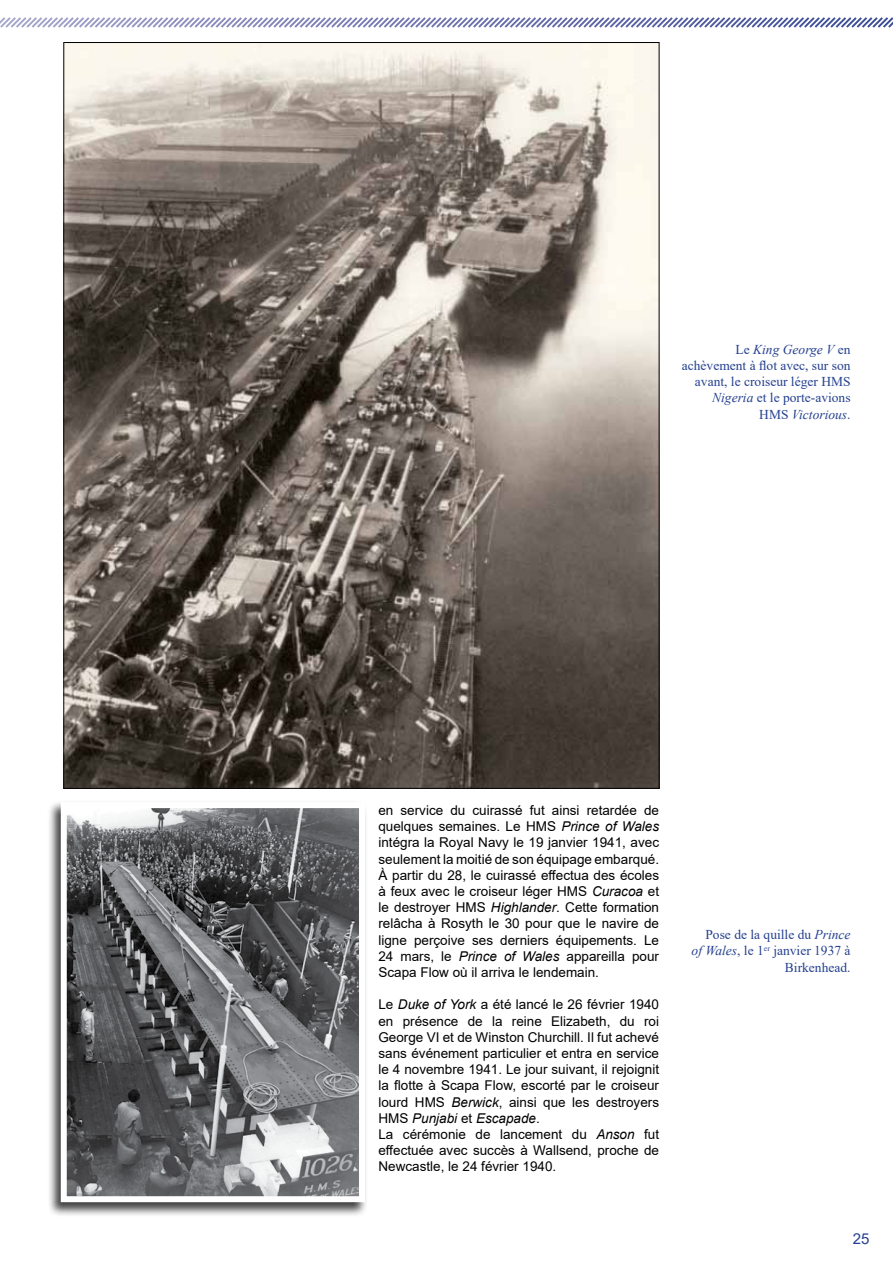
<style>
.page{position:relative;width:893px;height:1263px;background:#fff}
.page>*{position:absolute;margin:0;border:0;box-sizing:border-box;transform-origin:0 0}
.t1{font:15px "Arial";color:#25408f}
.t2{font:13.5px/16.2px "Arial";color:#000;text-align:justify}
.t3{font:13.5px/16.2px "Times New Roman";color:#25408f;text-align:right}
.s1{font-style:italic}
</style>
<div class="page">
<svg style="left:0;top:17px;width:893px;height:11px"></svg>
<img style="left:66px;top:44px;width:591px;height:742px">
<div style="left:47px;top:801px;width:321px;height:416px;background:#000;opacity:.75"></div>
<img style="left:68px;top:809px;width:290px;height:386px">
<div style="left:61px;top:802px;width:304px;height:400px;border:6px solid #fff"></div>
<p class="t3" style="left:682px;top:341px;width:170px">Le <span class="s1">King George V</span> en achèvement à flot avec, sur son avant, le croiseur léger HMS<br><span class="s1">Nigeria</span> et le porte-avions<br>HMS <span class="s1">Victorious</span>.</p>
<p class="t2" style="left:378px;top:802px;width:282px">en service du cuirassé fut ainsi retardée de quelques semaines. Le HMS <span class="s1">Prince of Wales </span>intégra la Royal Navy le 19 janvier 1941, avec seulement la moitié de son équipage embarqué.<br>À partir du 28, le cuirassé effectua des écoles à feux avec le croiseur léger HMS <span class="s1">Curacoa</span> et le destroyer HMS <span class="s1">Highlander</span>. Cette formation relâcha à Rosyth le 30 pour que le navire de ligne perçoive ses derniers équipements. Le 24 mars, le <span class="s1">Prince of Wales</span> appareilla pour Scapa Flow où il arriva le lendemain.</p>
<p class="t2" style="left:378px;top:996px;width:282px;text-align:left">Le <span class="s1">Duke of York</span> a été lancé le 26 février 1940 en présence de la reine Elizabeth, du roi George VI et de Winston Churchill. Il fut achevé sans événement particulier et entra en service le 4 novembre 1941. Le jour suivant, il rejoignit la flotte à Scapa Flow, escorté par le croiseur lourd HMS <span class="s1">Berwick</span>, ainsi que les destroyers HMS <span class="s1">Punjabi</span> et <span class="s1">Escapade</span>.<br>La cérémonie de lancement du <span class="s1">Anson</span> fut effectuée avec succès à Wallsend, proche de Newcastle, le 24 février 1940.</p>
<p class="t3" style="left:692px;top:926px;width:160px">Pose de la quille du <span class="s1">Prince of Wales</span>, le 1<sup>er</sup> janvier 1937 à<br>Birkenhead.</p>
<p class="t1" style="left:853px;top:1228px;width:18px">25</p>
</div>
